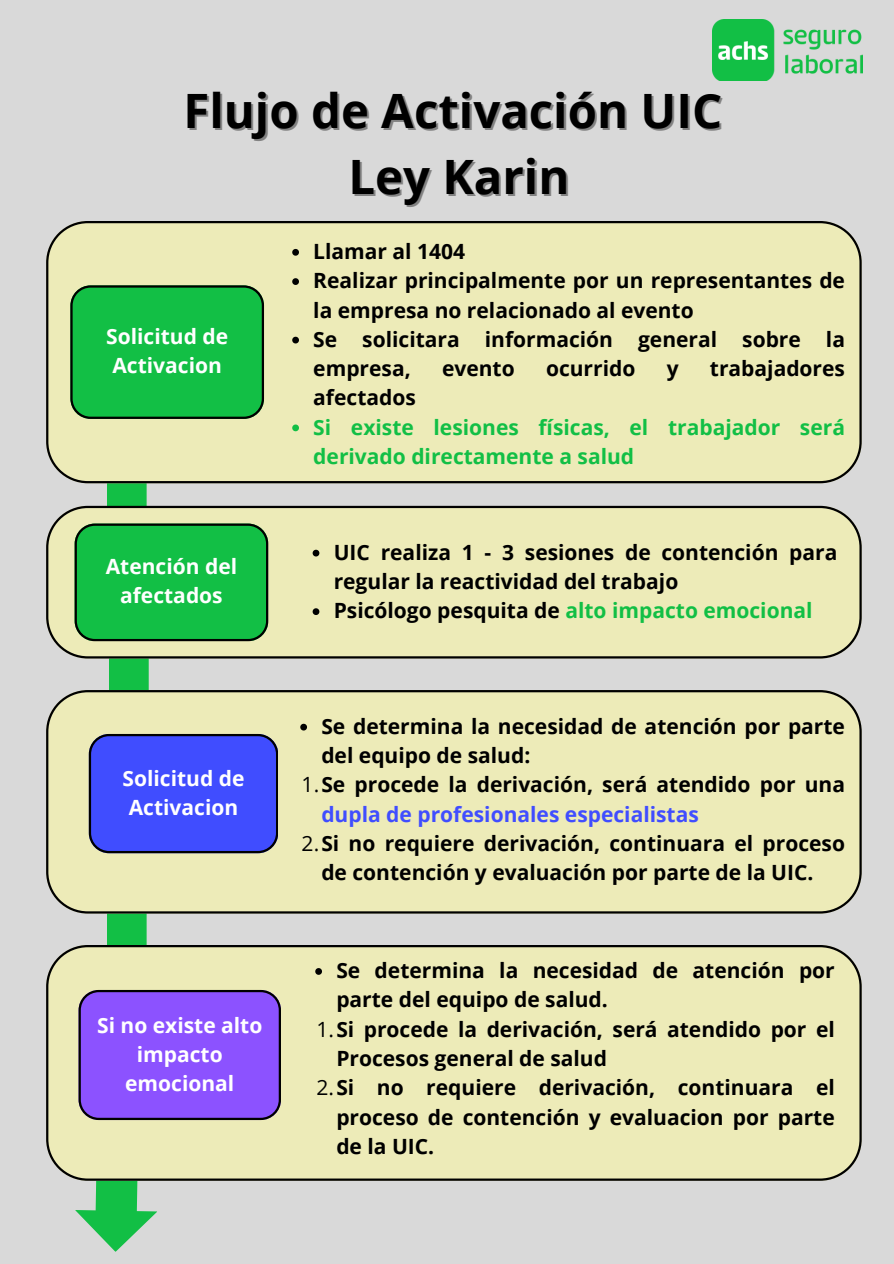
<style>
.page{position:relative;width:894px;height:1264px;background:#fff}
.page>*{position:absolute;margin:0;border:0;box-sizing:border-box;transform-origin:0 0}
.t1{font:700 47.4px "Open Sans";color:#000}
.t2{font:700 21px/29.2px "Open Sans";color:#000}
.t3{font:700 21px/29.2px "Open Sans";color:#12bf45}
.t4{font:700 21px/29.2px "Open Sans";color:#fff}
.s1{color:#000}
.s2{font-weight:400}
.s3{color:#404dff}
</style>
<div class="page">
<div style="left:0;top:0;width:893px;height:1263px;background:#d9d9d9"></div>
<img style="left:712px;top:20px;width:149px;height:61px">
<div style="left:46px;top:221px;width:815px;height:262px;background:#edebb8"></div>
<svg style="left:292px;top:249px;width:7px;height:7px"></svg>
<svg style="left:292px;top:278px;width:7px;height:7px"></svg>
<svg style="left:292px;top:337px;width:7px;height:6px"></svg>
<svg style="left:292px;top:424px;width:7px;height:7px"></svg>
<div style="left:46px;top:506px;width:815px;height:152px;background:#edebb8"></div>
<svg style="left:312px;top:549px;width:7px;height:7px"></svg>
<svg style="left:312px;top:608px;width:7px;height:7px"></svg>
<div style="left:46px;top:690px;width:815px;height:223px;background:#edebb8"></div>
<svg style="left:70px;top:285px;width:208px;height:568px;background:#68af8f"></svg>
<svg style="left:300px;top:723px;width:7px;height:7px"></svg>
<div style="left:46px;top:945px;width:815px;height:235px;background:#edebb8"></div>
<svg style="left:75px;top:875px;width:206px;height:376px"></svg>
<svg style="left:315px;top:968px;width:7px;height:6px"></svg>
<h1 class="t1" style="left:183px;top:77px;width:540px">Flujo de Activación UIC</h1>
<p class="t1" style="left:348px;top:143px;width:223px">Ley Karin</p>
<p class="t4" style="left:106px;top:321px;width:123px">Solicitud de<br>Activacion</p>
<p class="t4" style="left:106px;top:551px;width:133px;text-align:center">Atención del afectados</p>
<p class="t4" style="left:122px;top:763px;width:123px">Solicitud de<br>Activacion</p>
<p class="t4" style="left:97px;top:1009px;width:167px;text-align:center">Si no existe alto impacto emocional</p>
<p class="t2" style="left:313px;top:236px;width:153px">Llamar al 1404</p>
<p class="t2" style="left:313px;top:265px;width:533px">Realizar principalmente por un representantes de la empresa no relacionado al evento</p>
<h2 class="t2" style="left:313px;top:324px;width:533px">Se solicitara información general sobre la empresa,</h2>
<h2 class="t2" style="left:442px;top:353px;width:74px">evento</h2>
<h2 class="t2" style="left:546px;top:353px;width:91px">ocurrido</h2>
<h2 class="t2" style="left:666px;top:353px;width:13px">y</h2>
<h2 class="t2" style="left:709px;top:353px;width:136px">trabajadores</h2>
<h2 class="t2" style="left:313px;top:382px;width:104px">afectados</h2>
<p class="t3" style="left:313px;top:412px;width:533px">Si existe lesiones físicas, el trabajador será derivado directamente a salud</p>
<h2 class="t2" style="left:333px;top:537px;width:505px">UIC realiza 1 - 3 sesiones de contención para regular la reactividad del trabajo</h2>
<p class="t3" style="left:333px;top:595px;width:480px"><span class="s1">Psicólogo pesquita de</span> alto impacto emocional</p>
<p class="t2" style="left:321px;top:711px;width:525px">Se determina la necesidad de atención por parte del equipo de salud:</p>
<h2 class="t2" style="left:321px;top:769px;width:525px;text-indent:-20px"><span class="s2">1.</span>Se procede la derivación, será atendido por una <span class="s3">dupla de profesionales especialistas</span></h2>
<p class="t2" style="left:301px;top:828px;width:544px;text-align:center"><span class="s2">2.</span>Si no requiere derivación, continuara el proceso de contención y evaluación por parte de la UIC.</p>
<p class="t2" style="left:336px;top:955px;width:500px">Se determina la necesidad de atención por</p>
<p class="t2" style="left:336px;top:984px;width:273px">parte del equipo de salud.</p>
<p class="t2" style="left:316px;top:1013px;width:519px"><span class="s2">1.</span>Si procede la derivación, será atendido por el</p>
<p class="t2" style="left:336px;top:1043px;width:272px">Procesos general de salud</p>
<p class="t2" style="left:316px;top:1072px;width:519px"><span class="s2">2.</span>Si no requiere derivación, continuara el</p>
<p class="t2" style="left:336px;top:1101px;width:500px">proceso de contención y evaluacion por parte</p>
<p class="t2" style="left:336px;top:1130px;width:99px">de la UIC.</p>
</div>
